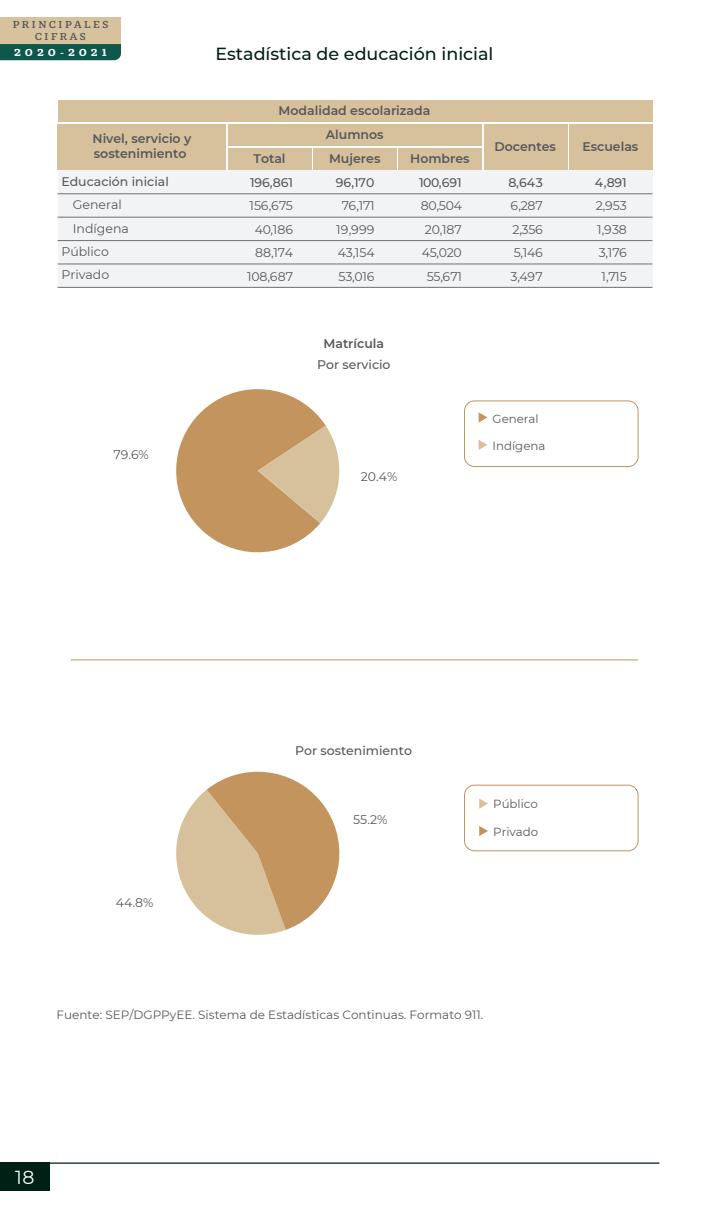
<style>
.page{position:relative;width:709px;height:1205px;background:#fff}
.page>*{position:absolute;margin:0;border:0;box-sizing:border-box;transform-origin:0 0}
.t1{font:18.75px "Montserrat";color:#fff}
.t2{font:500 17.5px "Montserrat";color:#001f15}
.t3{font:12.5px/23.2px "Montserrat";color:#57585a;text-align:center}
.t4{font:600 12.5px/15px "Montserrat";color:#57585a}
.t5{font:500 12.5px "Montserrat";color:#58595b}
.t6{font:500 12.5px "Montserrat";color:#57585a}
.t7{font:12.5px/23.2px "Montserrat";letter-spacing:-.02em;color:#57585a;text-align:center}
.t8{font:12px "Montserrat";color:#57585a}
.t9{font:11.75px "Montserrat";color:#57585a}
.t10{font:10px/12px "GMX Bold Sc";letter-spacing:.2em;color:#57585a;text-align:center}
.t11{font:900 10px "GMX";letter-spacing:.4em;color:#fff}
</style>
<div class="page">
<div style="left:0;top:1162px;width:50px;height:29px;background:#001f15"></div>
<svg style="left:50px;top:1162px;width:609px;height:1px"></svg>
<hr style="left:71px;top:659px;width:567px;height:1px;background:#c3945d">
<svg style="left:478px;top:440px;width:9px;height:10px"></svg>
<svg style="left:478px;top:412px;width:9px;height:10px"></svg>
<svg style="left:479px;top:826px;width:9px;height:10px"></svg>
<svg style="left:479px;top:798px;width:9px;height:11px"></svg>
<div style="left:464px;top:785px;width:174px;height:66px;border:1px solid #c3945d;border-radius:10px"></div>
<div style="left:464px;top:401px;width:174px;height:66px;border:1px solid #c3945d;border-radius:10px"></div>
<div style="left:228px;top:148px;width:83px;height:22px;background:#d6c19c"></div>
<div style="left:314px;top:148px;width:83px;height:22px;background:#d6c19c"></div>
<div style="left:399px;top:148px;width:83px;height:22px;background:#d6c19c"></div>
<div style="left:228px;top:124px;width:254px;height:22px;background:#d6c19c"></div>
<div style="left:484px;top:124px;width:83px;height:46px;background:#d6c19c"></div>
<div style="left:569px;top:124px;width:83px;height:46px;background:#d6c19c"></div>
<div style="left:58px;top:124px;width:168px;height:46px;background:#d6c19c"></div>
<div style="left:58px;top:100px;width:594px;height:22px;background:#d6c19c"></div>
<div style="left:58px;top:170px;width:594px;height:117px;background:#f2f3f4"></div>
<hr style="left:58px;top:193px;width:594px;height:1px;background:#717271">
<hr style="left:58px;top:217px;width:594px;height:1px;background:#717271">
<hr style="left:58px;top:240px;width:594px;height:1px;background:#717271">
<hr style="left:58px;top:263px;width:594px;height:1px;background:#717271">
<hr style="left:58px;top:287px;width:594px;height:1px;background:#717271">
<svg style="left:176px;top:389px;width:164px;height:164px"></svg>
<svg style="left:176px;top:771px;width:164px;height:164px"></svg>
<div style="left:0;top:18px;width:121px;height:26px;background:#d7c29d"></div>
<div style="left:0;top:44px;width:121px;height:16px;background:#0d584b"></div>
<p class="t10" style="left:13px;top:18px;width:98px">PRINCIPALES<br>CIFRAS</p>
<p class="t11" style="left:14px;top:46px;width:94px">2020-2021</p>
<p class="t4" style="left:93px;top:131px;width:100px">Nivel, servicio y sostenimiento</p>
<p class="t5" style="left:61px;top:173px;width:109px">Educación inicial</p>
<p class="t3" style="left:73px;top:193px;width:50px">General</p>
<p class="t3" style="left:73px;top:216px;width:58px">Indígena</p>
<p class="t3" style="left:61px;top:239px;width:49px">Público</p>
<p class="t3" style="left:61px;top:263px;width:49px">Privado</p>
<p class="t3" style="left:113px;top:442px;width:37px">79.6%</p>
<h2 class="t2" style="left:215px;top:41px;width:279px">Estadística de educación inicial</h2>
<p class="t4" style="left:279px;top:103px;width:153px">Modalidad escolarizada</p>
<p class="t4" style="left:253px;top:151px;width:34px">Total</p>
<p class="t5" style="left:250px;top:174px;width:44px">196,861</p>
<p class="t3" style="left:247px;top:194px;width:48px;text-align:right">156,675<br>40,186<br>88,174<br>108,687</p>
<p class="t4" style="left:326px;top:126px;width:59px">Alumnos</p>
<p class="t4" style="left:329px;top:151px;width:53px">Mujeres</p>
<p class="t4" style="left:410px;top:151px;width:61px">Hombres</p>
<p class="t5" style="left:336px;top:174px;width:40px">96,170</p>
<p class="t3" style="left:336px;top:194px;width:40px">76,171<br>19,999<br>43,154<br>53,016</p>
<p class="t4" style="left:323px;top:335px;width:62px">Matrícula</p>
<p class="t6" style="left:317px;top:356px;width:75px">Por servicio</p>
<p class="t5" style="left:419px;top:174px;width:44px">100,691</p>
<p class="t7" style="left:420px;top:194px;width:43px">80,504<br>20,187<br>45,020<br>55,671</p>
<p class="t3" style="left:361px;top:465px;width:38px">20.4%</p>
<p class="t4" style="left:494px;top:138px;width:63px">Docentes</p>
<p class="t4" style="left:582px;top:138px;width:57px">Escuelas</p>
<p class="t5" style="left:508px;top:174px;width:36px">8,643</p>
<p class="t3" style="left:510px;top:194px;width:34px;text-align:justify">6,287<br>2,356<br>5,146<br>3,497</p>
<p class="t5" style="left:595px;top:174px;width:33px">4,891</p>
<p class="t3" style="left:596px;top:194px;width:32px">2,953<br>1,938<br>3,176<br>1,715</p>
<p class="t9" style="left:492px;top:410px;width:48px">General</p>
<p class="t9" style="left:492px;top:438px;width:54px">Indígena</p>
<p class="t3" style="left:116px;top:891px;width:39px">44.8%</p>
<p class="t6" style="left:295px;top:741px;width:118px">Por sostenimiento</p>
<p class="t3" style="left:353px;top:807px;width:36px">55.2%</p>
<p class="t9" style="left:493px;top:796px;width:46px">Público</p>
<p class="t9" style="left:493px;top:823px;width:46px">Privado</p>
<p class="t8" style="left:57px;top:1007px;width:428px">Fuente: SEP/DGPPyEE. Sistema de Estadísticas Continuas. Formato 911.</p>
<h1 class="t1" style="left:15px;top:1164px;width:21px">18</h1>
</div>
